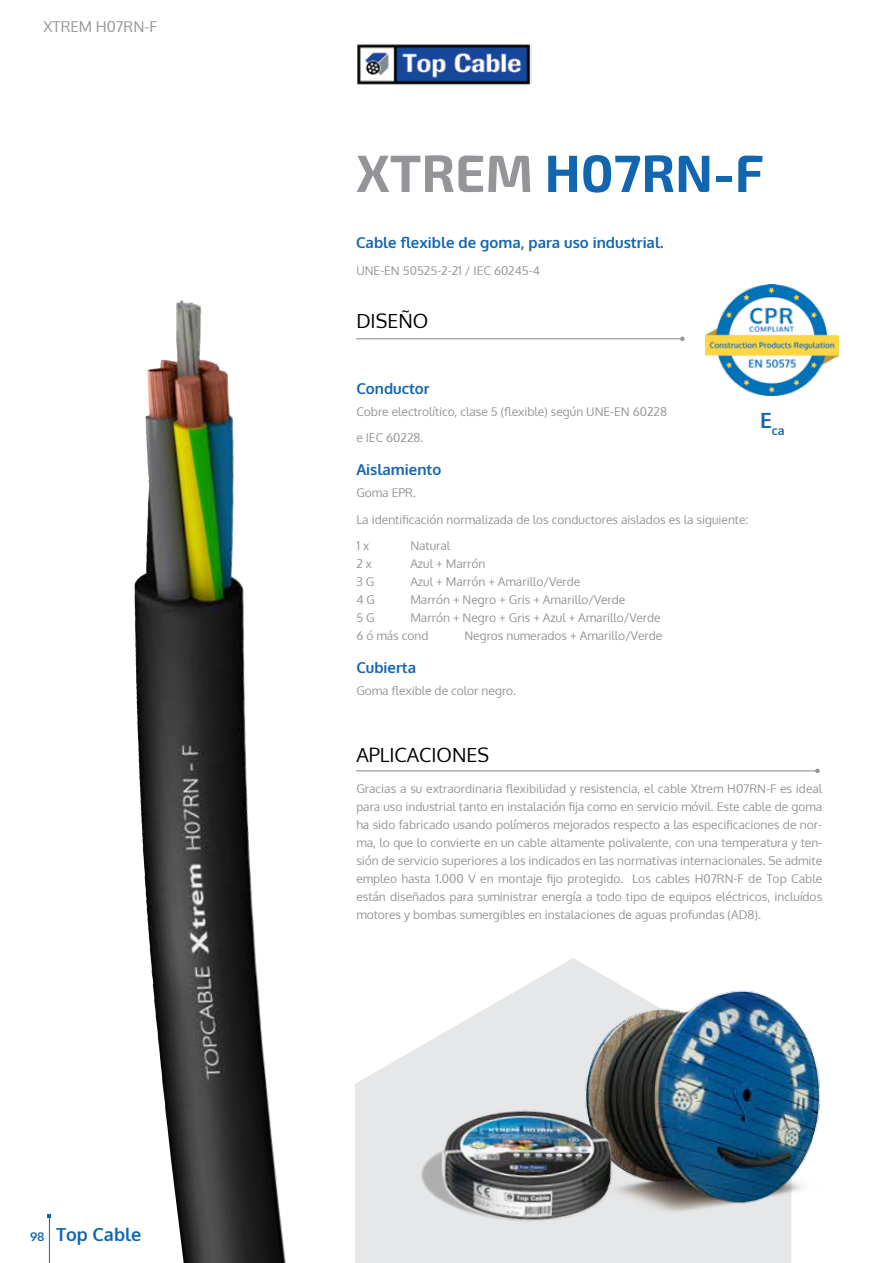
<style>
.page{position:relative;width:893px;height:1263px;background:#fff}
.page>*{position:absolute;margin:0;border:0;box-sizing:border-box;transform-origin:0 0}
.t1{font:700 52.5px "Exo 2";color:#1266af}
.t2{font:19.5px "Oxygen";color:#000}
.t3{font:700 18px "Oxygen";color:#1266af}
.t4{font:700 15px "Oxygen";color:#1266af}
.t5{font:15px "Oxygen";color:#939598}
.t6{font:700 12.3px "Oxygen";color:#1266af}
.t7{font:12px/18px "Oxygen";color:#939598}
.s1{font-size:12px}
.s2{color:#939598}
</style>
<div class="page">
<svg style="left:355px;top:958px;width:436px;height:305px;fill:#e6e7e8"></svg>
<img style="left:357px;top:44px;width:175px;height:41px">
<hr style="left:49px;top:1216px;width:1px;height:47px;background:#1266af">
<hr style="left:356px;top:770px;width:461px;height:1px;background:#939598">
<svg style="left:815px;top:769px;width:5px;height:4px"></svg>
<img style="left:134px;top:301px;width:152px;height:962px">
<hr style="left:356px;top:338px;width:326px;height:1px;background:#939598">
<svg style="left:680px;top:336px;width:5px;height:5px"></svg>
<img style="left:706px;top:285px;width:133px;height:111px">
<img style="left:564px;top:985px;width:256px;height:235px">
<img style="left:382px;top:1079px;width:282px;height:167px">
<p class="t5" style="left:44px;top:16px;width:115px">XTREM H07RN-F</p>
<h3 class="t3" style="left:30px;top:1223px;width:113px"><span class="s1">98</span> Top Cable</h3>
<h1 class="t1" style="left:356px;top:139px;width:409px"><span class="s2">XTREM</span> H07RN-F</h1>
<p class="t4" style="left:356px;top:232px;width:309px">Cable flexible de goma, para uso industrial.</p>
<p class="t7" style="left:356px;top:262px;width:185px">UNE-EN 50525-2-21 / IEC 60245-4</p>
<h2 class="t2" style="left:356px;top:308px;width:73px">DISEÑO</h2>
<p class="t4" style="left:356px;top:378px;width:75px">Conductor</p>
<p class="t7" style="left:356px;top:402px;width:312px">Cobre electrolítico, clase 5 (flexible) según UNE-EN 60228</p>
<p class="t7" style="left:356px;top:429px;width:69px">e IEC 60228.</p>
<p class="t4" style="left:356px;top:460px;width:87px">Aislamiento</p>
<p class="t7" style="left:356px;top:484px;width:61px">Goma EPR.</p>
<p class="t7" style="left:356px;top:510px;width:394px">La identificación normalizada de los conductores aislados es la siguiente:</p>
<p class="t7" style="left:356px;top:537px;width:14px">1 x</p>
<p class="t7" style="left:410px;top:537px;width:41px">Natural</p>
<p class="t7" style="left:356px;top:555px;width:17px">2 x</p>
<p class="t7" style="left:410px;top:555px;width:77px">Azul + Marrón</p>
<p class="t7" style="left:356px;top:573px;width:20px">3 G</p>
<p class="t7" style="left:410px;top:573px;width:172px">Azul + Marrón + Amarillo/Verde</p>
<p class="t7" style="left:356px;top:591px;width:20px">4 G</p>
<p class="t7" style="left:410px;top:591px;width:217px">Marrón + Negro + Gris + Amarillo/Verde</p>
<p class="t7" style="left:356px;top:609px;width:20px">5 G</p>
<p class="t7" style="left:356px;top:609px;width:306px;text-indent:54px">Marrón + Negro + Gris + Azul + Amarillo/Verde<br>6 ó más cond</p>
<p class="t7" style="left:464px;top:627px;width:199px">Negros numerados + Amarillo/Verde</p>
<p class="t4" style="left:356px;top:658px;width:61px">Cubierta</p>
<p class="t7" style="left:356px;top:682px;width:161px">Goma flexible de color negro.</p>
<p class="t6" style="left:760px;top:422px;width:26px"><sup>E</sup>ca</p>
<h2 class="t2" style="left:356px;top:742px;width:134px">APLICACIONES</h2>
<p class="t7" style="left:356px;top:779px;width:467px;text-align:justify">Gracias a su extraordinaria flexibilidad y resistencia, el cable Xtrem H07RN-F es ideal para uso industrial tanto en instalación fija como en servicio móvil. Este cable de goma ha sido fabricado usando polímeros mejorados respecto a las especificaciones de nor&shy;ma, lo que lo convierte en un cable altamente polivalente, con una temperatura y ten&shy;sión de servicio superiores a los indicados en las normativas internacionales. Se admite empleo hasta 1.000 V en montaje fijo protegido. Los cables H07RN-F de Top Cable están diseñados para suministrar energía a todo tipo de equipos eléctricos, incluídos motores y bombas sumergibles en instalaciones de aguas profundas (AD8).</p>
</div>
